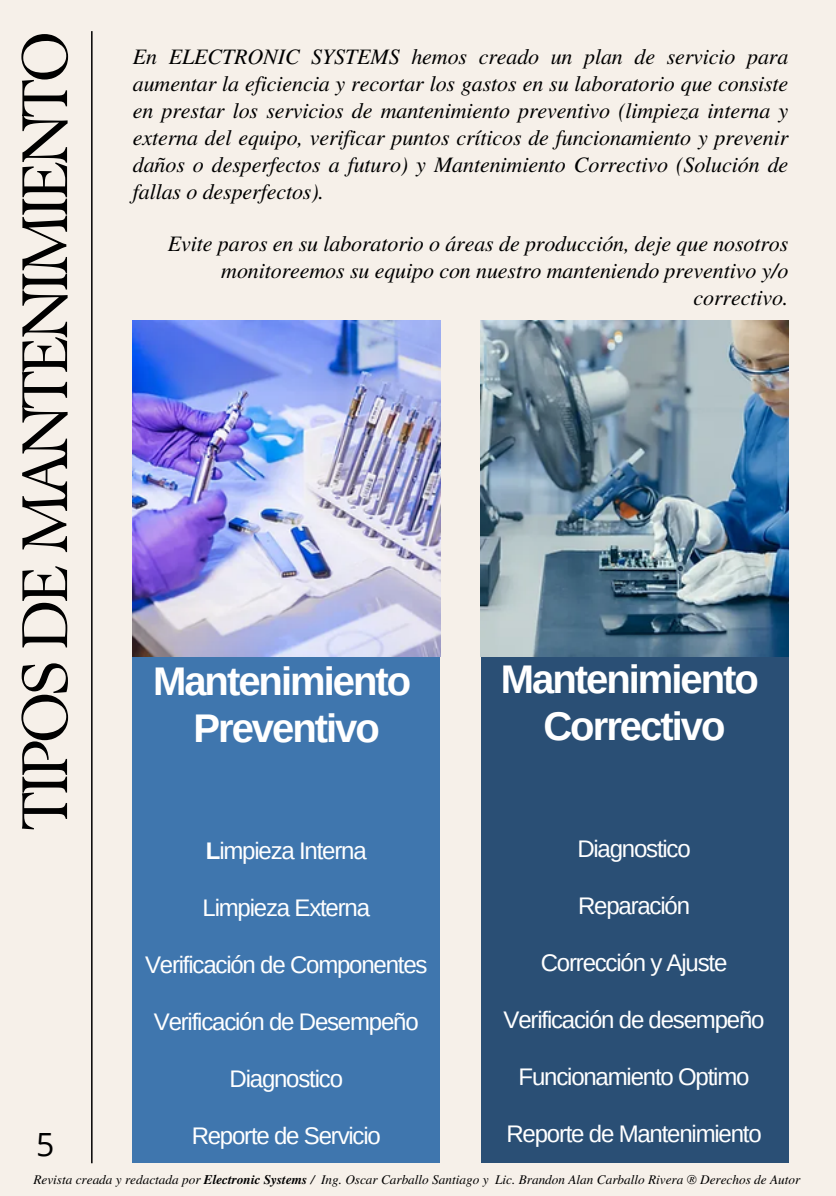
<style>
.page{position:relative;width:836px;height:1196px;background:#fff}
.page>*{position:absolute;margin:0;border:0;box-sizing:border-box;transform-origin:0 0}
.t1{font:64px "TY Serif D";letter-spacing:-.05em;color:#000}
.t2{font:700 40px/46.4px "Arimo";letter-spacing:-.05em;color:#fff;text-align:center}
.t3{font:32px "Open Sans";color:#000}
.t4{font:24px "Arimo";letter-spacing:-.05em;color:#fff}
.t5{font:italic 22px/27px "Te X Gyre Termes";letter-spacing:-.005em;color:#000;text-align:justify}
.t6{font:italic 13.2px "Te X Gyre Termes";color:#000}
.s1{font-weight:700}
</style>
<div class="page">
<div style="left:0;top:0;width:836px;height:1195px;background:#f6f0e9"></div>
<hr style="left:91px;top:31px;width:2px;height:1132px;background:#000">
<div style="left:132px;top:643px;width:308px;height:520px;background:#3f76ae"></div>
<div style="left:480px;top:643px;width:308px;height:520px;background:#2a4f75"></div>
<img style="left:133px;top:320px;width:307px;height:336px">
<img style="left:480px;top:320px;width:308px;height:336px">
<h3 class="t1" style="left:6px;top:830px;width:800px;rotate:-90deg">TIPOS DE MANTENIMIENTO</h3>
<h3 class="t5" style="left:133px;top:41px;width:657px">En ELECTRONIC SYSTEMS hemos creado un plan de servicio para aumentar la eficiencia y recortar los gastos en su laboratorio que consiste en prestar los servicios de mantenimiento preventivo (limpieza interna y externa del equipo, verificar puntos críticos de funcionamiento y prevenir daños o desperfectos a futuro) y Mantenimiento Correctivo (Solución de fallas o desperfectos).</h3>
<p class="t5" style="left:168px;top:229px;width:622px;text-align:right">Evite paros en su laboratorio o áreas de producción, deje que nosotros monitoreemos su equipo con nuestro manteniendo preventivo y/o correctivo.</p>
<h2 class="t2" style="left:153px;top:658px;width:260px">Mantenimiento<br>Preventivo</h2>
<p class="t2" style="left:501px;top:656px;width:260px">Mantenimiento<br>Correctivo</p>
<h2 class="t4" style="left:577px;top:835px;width:115px">Diagnostico</h2>
<h3 class="t4" style="left:578px;top:892px;width:113px">Reparación</h3>
<h3 class="t4" style="left:540px;top:949px;width:188px">Corrección y Ajuste</h3>
<h3 class="t4" style="left:503px;top:1006px;width:262px">Verificación de desempeño</h3>
<h3 class="t4" style="left:518px;top:1063px;width:232px">Funcionamiento Optimo</h3>
<h3 class="t4" style="left:506px;top:1120px;width:257px">Reporte de Mantenimiento</h3>
<h3 class="t4" style="left:206px;top:837px;width:162px"><span class="s1">L</span>impieza Interna</h3>
<h3 class="t4" style="left:202px;top:894px;width:169px">Limpieza Externa</h3>
<h3 class="t4" style="left:145px;top:951px;width:284px">Verificación de Componentes</h3>
<h3 class="t4" style="left:154px;top:1008px;width:266px">Verificación de Desempeño</h3>
<h3 class="t4" style="left:229px;top:1065px;width:115px">Diagnostico</h3>
<h3 class="t4" style="left:192px;top:1122px;width:191px">Reporte de Servicio</h3>
<h3 class="t3" style="left:36px;top:1121px;width:20px">5</h3>
<p class="t6" style="left:33px;top:1170px;width:768px">Revista creada y redactada por <span class="s1">Electronic Systems</span> / Ing. Oscar Carballo Santiago y Lic. Brandon Alan Carballo Rivera ® Derechos de Autor</p>
</div>
